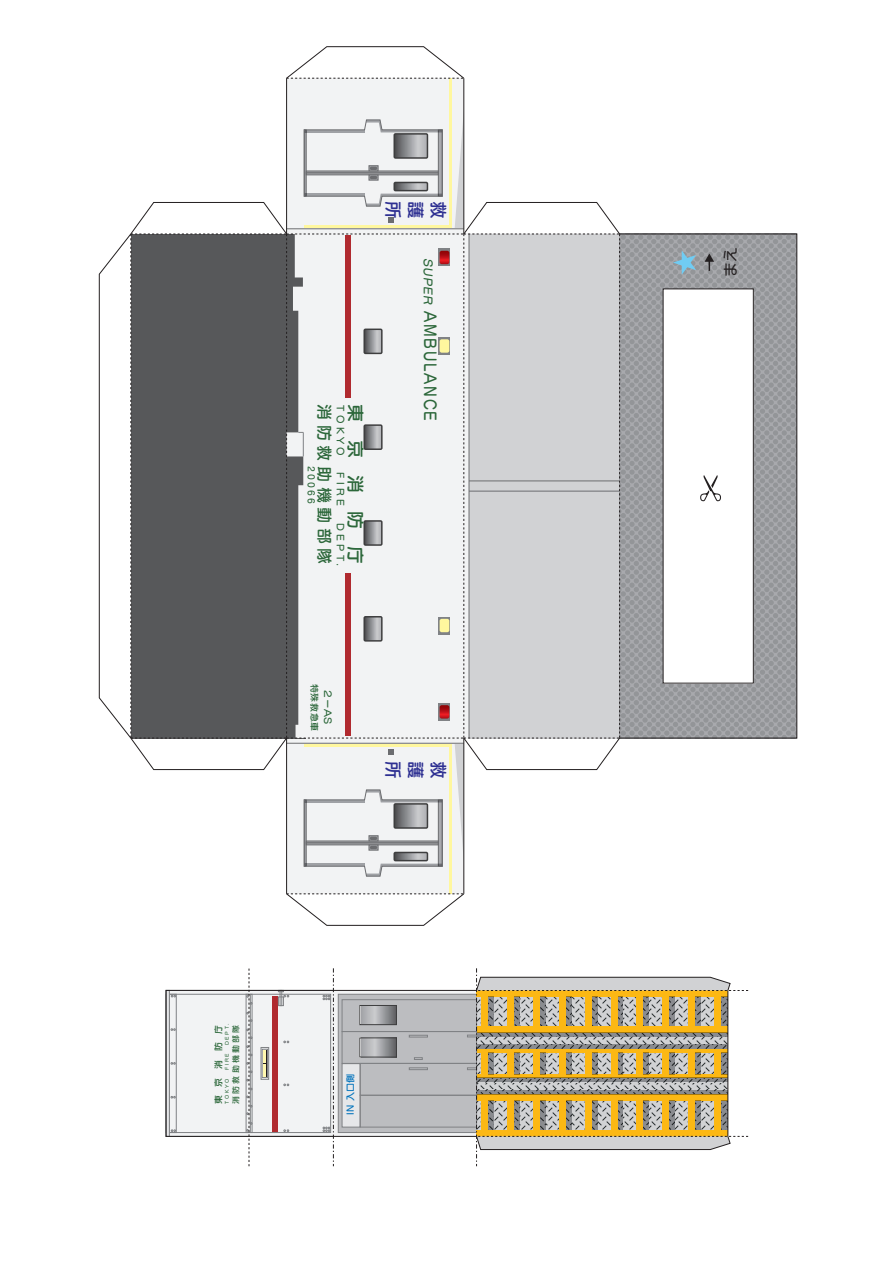
<style>
.page{position:relative;width:893px;height:1263px;background:#fff}
.page>*{position:absolute;margin:0;border:0;box-sizing:border-box;transform-origin:0 0}
.t1{font:18px "Seurat Pro N DB";letter-spacing:.98em;color:#2c673a}
.t2{font:17.7px/22.6px "Seurat Pro N DB";color:#2e3092;text-align:justify}
.t3{font:16.05px "Seurat Pro N DB";letter-spacing:.28em;color:#2c673a}
.t4{font:15.9px "Seurat Pro N DB";letter-spacing:.14em;color:#2c673a;scale:.84 1}
.t5{font:15px "Shin Go Pro";color:#231f20}
.t6{font:9.6px "Seurat Pro N DB";letter-spacing:.36em;color:#2c673a}
.t7{font:9.15px "Seurat Pro N DB";color:#0072bc}
.t8{font:9px "Seurat Pro N DB";letter-spacing:.15em;color:#2c673a}
.t9{font:8.85px "Seurat Pro N DB";letter-spacing:.98em;color:#2c673a}
.t10{font:7.95px "Seurat Pro N DB";letter-spacing:.28em;color:#2c673a}
.t11{font:4.8px "Seurat Pro N DB";letter-spacing:.36em;color:#2c673a}
.s1{font-style:italic;font-size:11.25px}
</style>
<div class="page">
<div style="left:287px;top:738px;width:177px;height:156px;background:#f2f3f4"></div>
<div style="left:620px;top:234px;width:177px;height:504px;background:linear-gradient(to right,#9a9c9f,#9b9da0)"></div>
<hr style="left:449px;top:744px;width:3px;height:150px;background:#fff79e">
<div style="left:287px;top:78px;width:177px;height:156px;background:#f2f3f4"></div>
<hr style="left:449px;top:78px;width:3px;height:150px;background:#fff79e">
<div style="left:663px;top:289px;width:90px;height:394px;background:#fff"></div>
<svg style="left:700px;top:475px;width:21px;height:26px"></svg>
<svg style="left:704px;top:253px;width:10px;height:18px"></svg>
<svg style="left:673px;top:250px;width:23px;height:25px"></svg>
<svg style="left:248px;top:968px;width:2px;height:198px"></svg>
<svg style="left:332px;top:968px;width:2px;height:198px"></svg>
<svg style="left:476px;top:968px;width:272px;height:198px"></svg>
<svg style="left:286px;top:46px;width:179px;height:33px"></svg>
<svg style="left:286px;top:893px;width:179px;height:33px"></svg>
<svg style="left:99px;top:110px;width:522px;height:767px"></svg>
<hr style="left:286px;top:738px;width:1px;height:156px;background:#231f20">
<hr style="left:463px;top:738px;width:1px;height:156px;background:#231f20">
<hr style="left:286px;top:78px;width:1px;height:156px;background:#231f20">
<hr style="left:463px;top:78px;width:1px;height:156px;background:#231f20">
<svg style="left:165px;top:976px;width:566px;height:174px"></svg>
<div style="left:663px;top:289px;width:91px;height:394px;border:1px solid #231f20"></div>
<h1 class="t1" style="left:367px;top:404px;width:162px;rotate:90deg">東京消防庁</h1>
<h3 class="t3" style="left:335px;top:404px;width:161px;rotate:90deg">消防救助機動部隊</h3>
<p class="t6" style="left:347px;top:405px;width:52px;rotate:90deg">TOKYO</p>
<p class="t8" style="left:317px;top:466px;width:39px;rotate:90deg">20066</p>
<p class="t6" style="left:347px;top:472px;width:35px;rotate:90deg">FIRE</p>
<p class="t6" style="left:347px;top:523px;width:45px;rotate:90deg">DEPT.</p>
<h2 class="t2" style="left:450px;top:201px;width:20px;rotate:90deg">救護所</h2>
<h3 class="t4" style="left:441px;top:258px;width:196px;rotate:90deg"><span class="s1">SUPER</span> AMBULANCE</h3>
<p class="t8" style="left:321px;top:684px;width:49px;rotate:90deg">特殊救急車</p>
<p class="t6" style="left:334px;top:689px;width:36px;rotate:90deg">２ーAS</p>
<h2 class="t2" style="left:450px;top:761px;width:20px;rotate:90deg">救護所</h2>
<p class="t11" style="left:224px;top:1045px;width:23px;rotate:-90deg">DEPT.</p>
<p class="t10" style="left:231px;top:1104px;width:81px;rotate:-90deg">消防救助機動部隊</p>
<p class="t9" style="left:213px;top:1104px;width:81px;rotate:-90deg">東京消防庁</p>
<p class="t11" style="left:224px;top:1070px;width:18px;rotate:-90deg">FIRE</p>
<p class="t11" style="left:224px;top:1104px;width:27px;rotate:-90deg">TOKYO</p>
<p class="t7" style="left:344px;top:1115px;width:43px;rotate:-90deg">IN 入口側</p>
<h3 class="t5" style="left:718px;top:277px;width:32px;rotate:-90deg">まえ</h3>
</div>
